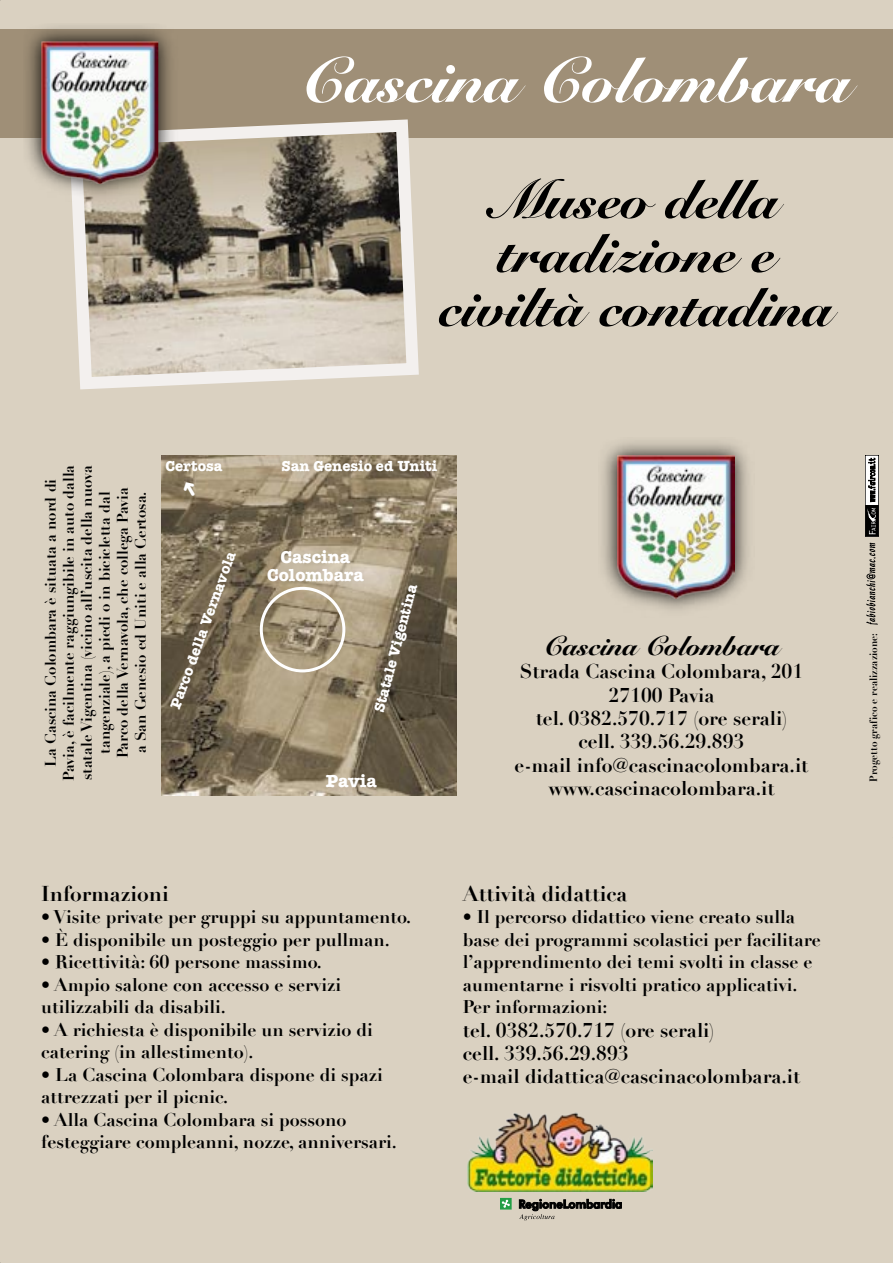
<style>
.page{position:relative;width:893px;height:1263px;background:#dad1c1}
.page>*{position:absolute;margin:0;border:0;box-sizing:border-box;transform-origin:0 0}
.t1{font:900 63px "Snell Roundhand";color:#fff}
.t2{font:900 54px/54px "Snell Roundhand";color:#000;text-align:center}
.t3{font:900 27px "Snell Roundhand";color:#000}
.t4{font:700 21px "Didot";color:#000}
.t5{font:700 19.5px "Didot";color:#000}
.t6{font:700 18px/22.5px "Didot";color:#000}
.t7{font:700 18px "American Typewriter";color:#fff}
.t8{font:700 15px/18px "Didot";color:#000;text-align:center}
.t9{font:700 15px "American Typewriter";color:#fff}
.Normale{font:700 10.5px "Didot";color:#000;scale:.95 1}
</style>
<div class="page">
<img style="left:162px;top:455px;width:295px;height:340px">
<div style="left:260px;top:587px;width:85px;height:85px;border:3px solid #fff;border-radius:50%"></div>
<svg style="left:865px;top:455px;width:14px;height:81px"></svg>
<svg style="left:866px;top:543px;width:12px;height:82px"></svg>
<img style="left:467px;top:1112px;width:186px;height:80px">
<svg style="left:519px;top:1199px;width:103px;height:21px"></svg>
<svg style="left:500px;top:1198px;width:12px;height:11px"></svg>
<svg style="left:602px;top:441px;width:147px;height:169px"></svg>
<img style="left:617px;top:456px;width:117px;height:143px">
<div style="left:0;top:30px;width:893px;height:108px;background:#9f8f77"></div>
<svg style="left:72px;top:119px;width:347px;height:271px"></svg>
<svg style="left:23px;top:26px;width:156px;height:177px"></svg>
<img style="left:41px;top:41px;width:117px;height:143px">
<svg style="left:181px;top:479px;width:18px;height:20px"></svg>
<p class="t1" style="left:299px;top:43px;width:553px">Cascina Colombara</p>
<p class="t2" style="left:438px;top:174px;width:395px">Museo della tradizione e civiltà contadina</p>
<p class="t8" style="left:42px;top:781px;width:318px;rotate:-90deg">La Cascina Colombara è situata a nord di Pavia, è facilmente raggiungibile in auto dalla statale Vigentina (vicino all’uscita della nuova tangenziale), a piedi o in bicicletta dal</p>
<p class="t8" style="left:114px;top:758px;width:273px;rotate:-90deg">Parco della Vernavola, che collega Pavia</p>
<p class="t8" style="left:132px;top:753px;width:263px;rotate:-90deg">a San Genesio ed Uniti e alla Certosa.</p>
<p class="t9" style="left:165px;top:456px;width:59px">Certosa</p>
<p class="t9" style="left:166px;top:705px;width:167px;rotate:-70deg">Parco della Vernavola</p>
<p class="t9" style="left:282px;top:456px;width:157px">San Genesio ed Uniti</p>
<p class="t7" style="left:281px;top:546px;width:71px">Cascina</p>
<p class="t7" style="left:267px;top:564px;width:98px">Colombara</p>
<p class="t9" style="left:370px;top:709px;width:133px;rotate:-75deg">Statale Vigentina</p>
<p class="t7" style="left:326px;top:770px;width:53px">Pavia</p>
<p class="t3" style="left:543px;top:629px;width:238px">Cascina Colombara</p>
<p class="t5" style="left:520px;top:659px;width:285px">Strada Cascina Colombara, 201</p>
<p class="t5" style="left:608px;top:683px;width:108px">27100 Pavia</p>
<p class="t5" style="left:536px;top:706px;width:253px">tel. 0382.570.717 (ore serali)</p>
<p class="t5" style="left:579px;top:729px;width:167px">cell. 339.56.29.893</p>
<p class="t5" style="left:515px;top:753px;width:295px">e-mail info@cascinacolombara.it</p>
<p class="t5" style="left:548px;top:776px;width:228px">www.cascinacolombara.it</p>
<p class="t4" style="left:41px;top:880px;width:129px">Informazioni</p>
<p class="t6" style="left:41px;top:906px;width:371px">• Visite private per gruppi su appuntamento.</p>
<p class="t6" style="left:41px;top:928px;width:350px">• È disponibile un posteggio per pullman.</p>
<p class="t6" style="left:41px;top:951px;width:282px">• Ricettività: 60 persone massimo.</p>
<p class="t6" style="left:41px;top:973px;width:301px">• Ampio salone con accesso e servizi utilizzabili da disabili.</p>
<p class="t6" style="left:41px;top:1018px;width:333px">• A richiesta è disponibile un servizio di catering (in allestimento).</p>
<p class="t6" style="left:41px;top:1063px;width:343px">• La Cascina Colombara dispone di spazi attrezzati per il picnic.</p>
<p class="t6" style="left:41px;top:1108px;width:357px">• Alla Cascina Colombara si possono festeggiare compleanni, nozze, anniversari.</p>
<p class="t4" style="left:463px;top:880px;width:166px">Attività didattica</p>
<p class="t6" style="left:463px;top:906px;width:360px">• Il percorso didattico viene creato sulla base dei programmi scolastici per facilitare l’apprendimento dei temi svolti in classe e aumentarne i risvolti pratico applicativi.</p>
<p class="t6" style="left:463px;top:996px;width:146px">Per informazioni:</p>
<p class="t5" style="left:463px;top:1018px;width:253px">tel. 0382.570.717 (ore serali)</p>
<p class="t5" style="left:463px;top:1041px;width:167px">cell. 339.56.29.893</p>
<p class="t5" style="left:463px;top:1064px;width:339px">e-mail didattica@cascinacolombara.it</p>
<p class="Normale" style="left:867px;top:782px;width:158px;rotate:-90deg">Progetto grafico e realizzazione:</p>
</div>
